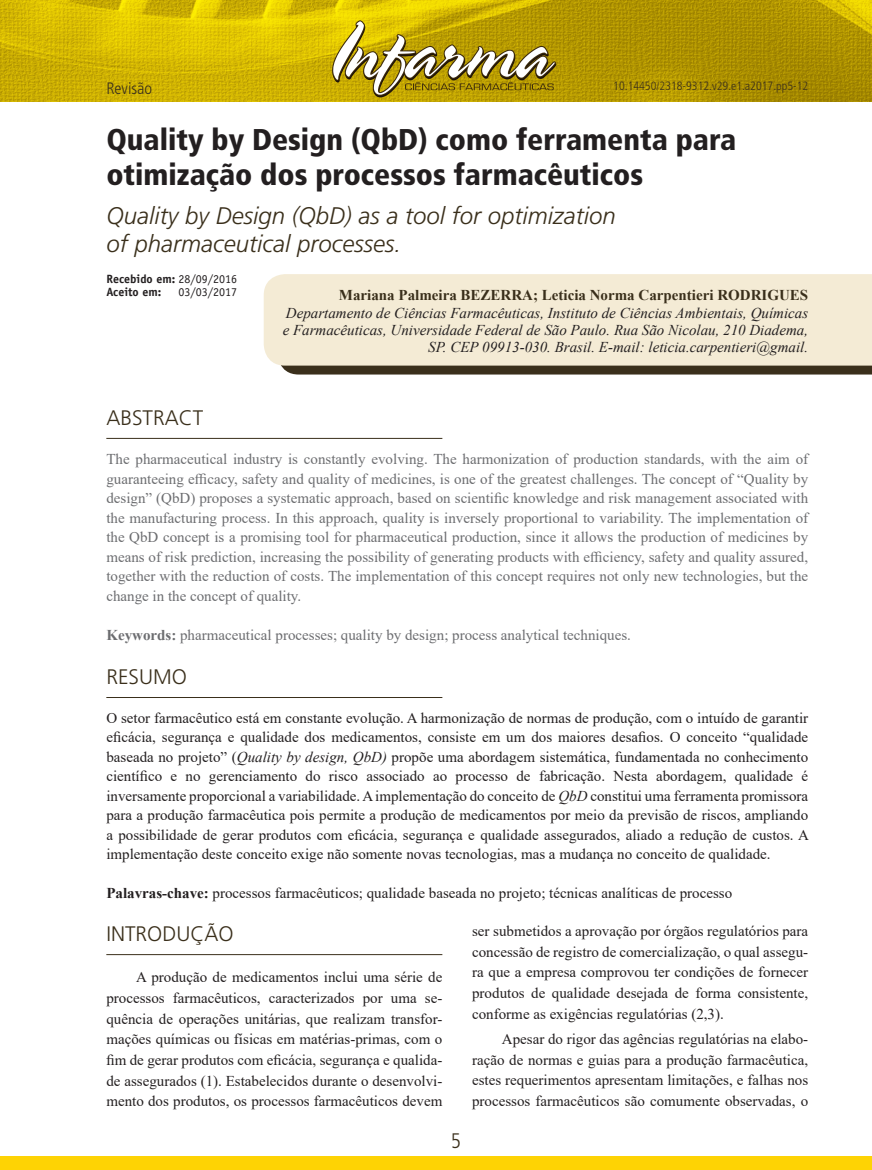
<style>
.page{position:relative;width:872px;height:1170px;background:#fff}
.page>*{position:absolute;margin:0;border:0;box-sizing:border-box;transform-origin:0 0}
.t1{font:900 condensed 30px/34.5px "Frutiger";color:#231f20}
.t2{font:italic 300 24px/27.6px "Frutiger";color:#3a2f1b}
.t3{font:300 21px "Frutiger";color:#3a2f1b}
.t4{font:300 condensed 21px "Frutiger";color:#3a2f1b}
.t5{font:300 condensed 16.5px "Frutiger";color:#3a2f1b}
.t6{font:15px/20.7px "Times New Roman";color:#231f20;text-align:justify}
.t7{font:15px/19.5px "Times New Roman";color:#6c6d70;text-align:justify}
.t8{font:italic 15px/17.2px "Times New Roman";color:#231f20;text-align:right}
.t9{font:700 15px "Times New Roman";color:#3a2f1b}
.t10{font:300 condensed 12px "Frutiger";color:#3a2f1b}
.t11{font:700 12px/13.8px "Officina Sans";color:#231f20}
.t12{font:12px "Officina Sans";color:#231f20}
.s1{font-weight:400}
.s2{font-weight:700}
.s3{font-style:italic}
</style>
<div class="page">
<img style="left:0;top:0;width:872px;height:101px">
<div style="left:0;top:1155px;width:872px;height:14px;background:#fed304"></div>
<svg style="left:332px;top:20px;width:224px;height:77px"></svg>
<svg style="left:280px;top:365px;width:592px;height:9px;background:#483d29"></svg>
<div style="left:264px;top:274px;width:608px;height:91px;background:#f4ebd5"></div>
<hr style="left:106px;top:438px;width:336px;height:1px;background:#3a2f1b">
<hr style="left:106px;top:954px;width:336px;height:1px;background:#3a2f1b">
<hr style="left:106px;top:697px;width:336px;height:1px;background:#3a2f1b">
<p class="t5" style="left:106px;top:79px;width:47px">Revisão</p>
<p class="t10" style="left:613px;top:79px;width:196px">10.14450/2318-9312.v29.e1.a2017.pp5-12</p>
<h1 class="t1" style="left:106px;top:122px;width:631px">Quality by Design (QbD) como ferramenta para otimização dos processos farmacêuticos</h1>
<h2 class="t2" style="left:106px;top:202px;width:511px">Quality by Design (QbD) as a tool for optimization of pharmaceutical processes.</h2>
<p class="t11" style="left:106px;top:271px;width:132px">Recebido em: <span class="s1">28/09/2016<br></span>Aceito em:</p>
<p class="t12" style="left:178px;top:285px;width:60px">03/03/2017</p>
<p class="t9" style="left:339px;top:284px;width:471px">Mariana Palmeira BEZERRA; Leticia Norma Carpentieri RODRIGUES</p>
<p class="t8" style="left:283px;top:303px;width:527px">Departamento de Ciências Farmacêuticas, Instituto de Ciências Ambientais, Químicas e Farmacêuticas, Universidade Federal de São Paulo. Rua São Nicolau, 210 Diadema,<br>SP. CEP 09913-030. Brasil. E-mail: leticia.carpentieri@gmail.</p>
<h3 class="t3" style="left:106px;top:406px;width:98px">ABSTRACT</h3>
<p class="t7" style="left:106px;top:449px;width:703px">The pharmaceutical industry is constantly evolving. The harmonization of production standards, with the aim of guaranteeing efficacy, safety and quality of medicines, is one of the greatest challenges. The concept of “Quality by design” (QbD) proposes a systematic approach, based on scientific knowledge and risk management associated with the manufacturing process. In this approach, quality is inversely proportional to variability. The implementation of the QbD concept is a promising tool for pharmaceutical production, since it allows the production of medicines by means of risk prediction, increasing the possibility of generating products with efficiency, safety and quality assured, together with the reduction of costs. The implementation of this concept requires not only new technologies, but the change in the concept of quality.</p>
<p class="t7" style="left:106px;top:624px;width:526px"><span class="s2">Keywords:</span> pharmaceutical processes; quality by design; process analytical techniques.</p>
<h3 class="t3" style="left:106px;top:664px;width:82px">RESUMO</h3>
<p class="t6" style="left:106px;top:707px;width:704px;line-height:19.5px">O setor farmacêutico está em constante evolução. A harmonização de normas de produção, com o intuído de garantir eficácia, segurança e qualidade dos medicamentos, consiste em um dos maiores desafios. O conceito “qualidade baseada no projeto” (<span class="s3">Quality by design, QbD)</span> propõe uma abordagem sistemática, fundamentada no conhecimento científico e no gerenciamento do risco associado ao processo de fabricação. Nesta abordagem, qualidade é inversamente proporcional a variabilidade. A implementação do conceito de <span class="s3">QbD</span> constitui uma ferramenta promissora para a produção farmacêutica pois permite a produção de medicamentos por meio da previsão de riscos, ampliando a possibilidade de gerar produtos com eficácia, segurança e qualidade assegurados, aliado a redução de custos. A implementação deste conceito exige não somente novas tecnologias, mas a mudança no conceito de qualidade.</p>
<p class="t6" style="left:106px;top:882px;width:627px"><span class="s2">Palavras-chave:</span> processos farmacêuticos; qualidade baseada no projeto; técnicas analíticas de processo</p>
<h3 class="t3" style="left:106px;top:921px;width:129px">INTRODUÇÃO</h3>
<p class="t6" style="left:106px;top:966px;width:337px;text-indent:30px">A produção de medicamentos inclui uma série de processos farmacêuticos, caracterizados por uma se&shy;quência de operações unitárias, que realizam transfor&shy;mações químicas ou físicas em matérias-primas, com o fim de gerar produtos com eficácia, segurança e qualida&shy;de assegurados (1). Estabelecidos durante o desenvolvi&shy;mento dos produtos, os processos farmacêuticos devem</p>
<p class="t6" style="left:472px;top:919px;width:337px">ser submetidos a aprovação por órgãos regulatórios para concessão de registro de comercialização, o qual assegu&shy;ra que a empresa comprovou ter condições de fornecer produtos de qualidade desejada de forma consistente, conforme as exigências regulatórias (2,3).</p>
<p class="t6" style="left:472px;top:1027px;width:337px;text-indent:30px">Apesar do rigor das agências regulatórias na elabo&shy;ração de normas e guias para a produção farmacêutica, estes requerimentos apresentam limitações, e falhas nos processos farmacêuticos são comumente observadas, o</p>
<h3 class="t4" style="left:451px;top:1128px;width:12px">5</h3>
</div>
